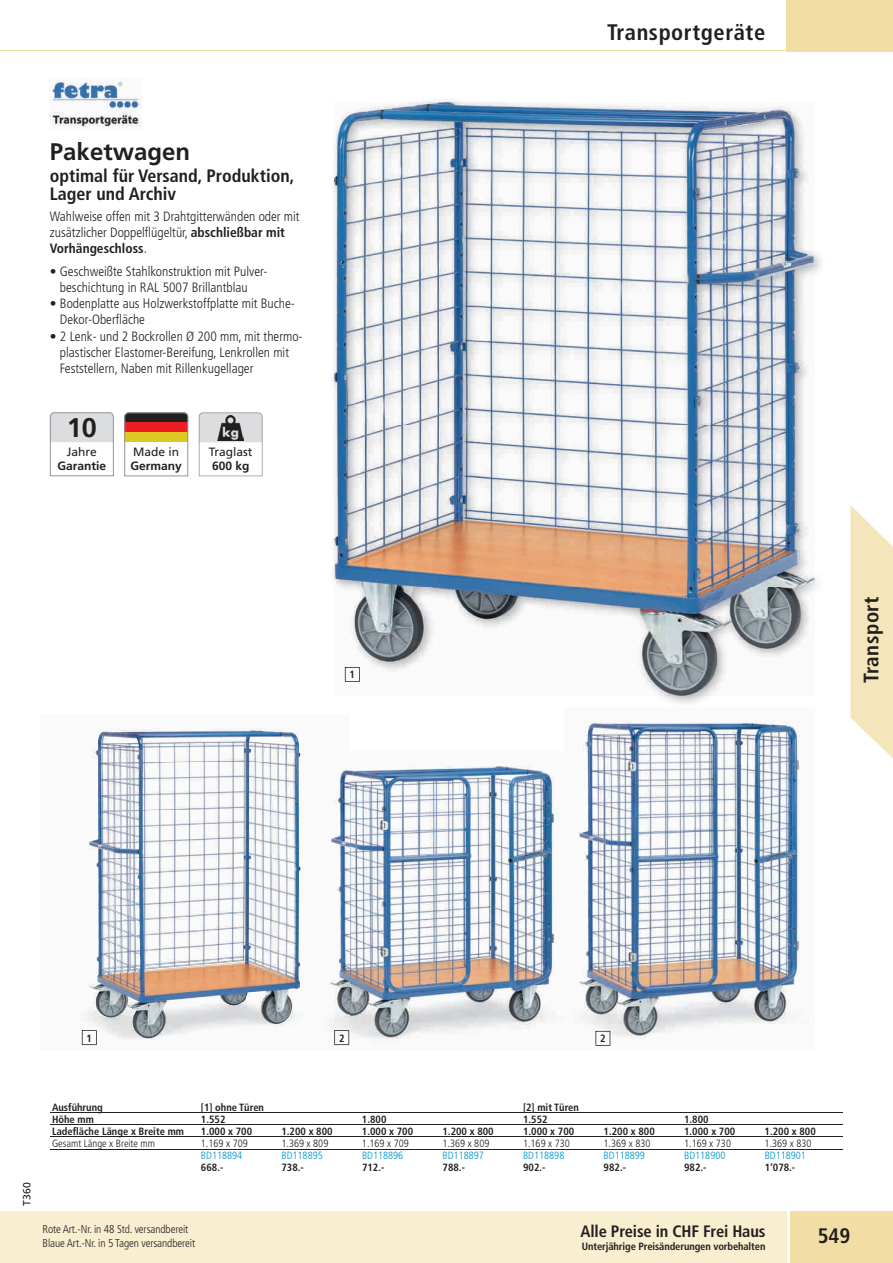
<style>
.page{position:relative;width:893px;height:1263px;background:#fff}
.page>*{position:absolute;margin:0;border:0;box-sizing:border-box;transform-origin:0 0}
.t1{font:700 27px "Frutiger LT";color:#231f20}
.t2{font:700 24px "Frutiger LT";color:#231f20}
.t3{font:700 condensed 22.5px "Frutiger LT";letter-spacing:.025em;color:#231f20}
.t4{font:700 condensed 21px "Frutiger LT";letter-spacing:.025em;color:#231f20}
.t5{font:700 condensed 18px/18px "Frutiger LT";color:#231f20}
.t6{font:700 condensed 16.5px "Frutiger LT";letter-spacing:-.01em;color:#231f20}
.t7{font:300 condensed 13.5px/16.2px "Frutiger LT";color:#231f20}
.t8{font:700 12px "Frutiger LT";color:#231f20}
.t9{font:12px "Frutiger LT";color:#231f20}
.t10{font:300 condensed 11.25px/13.5px "Frutiger LT";letter-spacing:-.01em;color:#231f20}
.t11{font:700 condensed 10.5px "Frutiger LT";color:#231f20}
.t12{font:300 condensed 10.5px "Frutiger LT";color:#231f20}
.t13{font:300 condensed 10.5px "Frutiger LT";color:#0092c8}
.t14{font:10.5px "Frutiger LT";color:#231f20}
.s1{font-weight:700}
</style>
<div class="page">
<img style="left:296px;top:762px;width:260px;height:284px">
<img style="left:334px;top:102px;width:480px;height:593px">
<img style="left:99px;top:728px;width:202px;height:34px">
<img style="left:81px;top:762px;width:215px;height:284px">
<img style="left:89px;top:731px;width:161px;height:307px">
<img style="left:578px;top:721px;width:222px;height:325px">
<img style="left:50px;top:80px;width:91px;height:47px">
<svg style="left:124px;top:412px;width:64px;height:64px"></svg>
<svg style="left:82px;top:1030px;width:15px;height:15px"></svg>
<svg style="left:595px;top:1031px;width:15px;height:15px"></svg>
<svg style="left:334px;top:1030px;width:15px;height:15px"></svg>
<svg style="left:345px;top:667px;width:15px;height:15px"></svg>
<svg style="left:50px;top:412px;width:64px;height:64px"></svg>
<svg style="left:199px;top:412px;width:64px;height:64px"></svg>
<img style="left:218px;top:415px;width:25px;height:26px">
<hr style="left:50px;top:1112px;width:149px;height:1px;background:#231f20">
<hr style="left:199px;top:1112px;width:80px;height:1px;background:#231f20">
<hr style="left:279px;top:1112px;width:81px;height:1px;background:#231f20">
<hr style="left:360px;top:1112px;width:80px;height:1px;background:#231f20">
<hr style="left:440px;top:1112px;width:81px;height:1px;background:#231f20">
<hr style="left:521px;top:1112px;width:80px;height:1px;background:#231f20">
<hr style="left:601px;top:1112px;width:81px;height:1px;background:#231f20">
<hr style="left:682px;top:1112px;width:80px;height:1px;background:#231f20">
<hr style="left:762px;top:1112px;width:81px;height:1px;background:#231f20">
<hr style="left:50px;top:1124px;width:149px;height:1px;background:#231f20">
<hr style="left:199px;top:1124px;width:80px;height:1px;background:#231f20">
<hr style="left:279px;top:1124px;width:81px;height:1px;background:#231f20">
<hr style="left:360px;top:1124px;width:80px;height:1px;background:#231f20">
<hr style="left:440px;top:1124px;width:81px;height:1px;background:#231f20">
<hr style="left:521px;top:1124px;width:80px;height:1px;background:#231f20">
<hr style="left:601px;top:1124px;width:81px;height:1px;background:#231f20">
<hr style="left:682px;top:1124px;width:80px;height:1px;background:#231f20">
<hr style="left:762px;top:1124px;width:81px;height:1px;background:#231f20">
<hr style="left:50px;top:1137px;width:149px;height:1px;background:#231f20">
<hr style="left:199px;top:1137px;width:80px;height:1px;background:#231f20">
<hr style="left:279px;top:1137px;width:81px;height:1px;background:#231f20">
<hr style="left:360px;top:1137px;width:80px;height:1px;background:#231f20">
<hr style="left:440px;top:1137px;width:81px;height:1px;background:#231f20">
<hr style="left:521px;top:1137px;width:80px;height:1px;background:#231f20">
<hr style="left:601px;top:1137px;width:81px;height:1px;background:#231f20">
<hr style="left:682px;top:1137px;width:80px;height:1px;background:#231f20">
<hr style="left:762px;top:1137px;width:81px;height:1px;background:#231f20">
<hr style="left:50px;top:1149px;width:149px;height:1px;background:#231f20">
<hr style="left:199px;top:1149px;width:80px;height:1px;background:#231f20">
<hr style="left:279px;top:1149px;width:81px;height:1px;background:#231f20">
<hr style="left:360px;top:1149px;width:80px;height:1px;background:#231f20">
<hr style="left:440px;top:1149px;width:81px;height:1px;background:#231f20">
<hr style="left:521px;top:1149px;width:80px;height:1px;background:#231f20">
<hr style="left:601px;top:1149px;width:81px;height:1px;background:#231f20">
<hr style="left:682px;top:1149px;width:80px;height:1px;background:#231f20">
<hr style="left:762px;top:1149px;width:81px;height:1px;background:#231f20">
<div style="left:0;top:1212px;width:787px;height:51px;background:#f8eed0"></div>
<div style="left:791px;top:1212px;width:102px;height:51px;background:#f2dea5"></div>
<svg style="left:850px;top:505px;width:43px;height:253px"></svg>
<div style="left:787px;top:0;width:106px;height:51px;background:#f2dea5"></div>
<hr style="left:0;top:50px;width:787px;height:1px;background:#f2dea5">
<h2 class="t2" style="left:50px;top:138px;width:142px">Paketwagen</h2>
<h3 class="t5" style="left:50px;top:167px;width:246px">optimal für Versand, Produktion,<br>Lager und Archiv</h3>
<p class="t7" style="left:50px;top:208px;width:251px">Wahlweise offen mit 3 Drahtgitterwänden oder mit zusätzlicher Doppelflügeltür, <span class="s1">abschließbar mit<br>Vorhängeschloss</span>.</p>
<p class="t7" style="left:60px;top:263px;width:209px;text-indent:-10px">• Geschweißte Stahlkonstruktion mit Pulver&shy;beschichtung in RAL 5007 Brillantblau</p>
<p class="t7" style="left:60px;top:296px;width:236px;text-indent:-10px">• Bodenplatte aus Holzwerkstoffplatte mit Buche-<br>Dekor-Oberfläche</p>
<p class="t7" style="left:60px;top:328px;width:244px;text-indent:-10px">• 2 Lenk- und 2 Bockrollen Ø 200 mm, mit thermo&shy;plastischer Elastomer-Bereifung, Lenkrollen mit<br>Feststellern, Naben mit Rillenkugellager</p>
<h1 class="t1" style="left:67px;top:412px;width:32px">10</h1>
<p class="t9" style="left:67px;top:445px;width:32px">Jahre</p>
<p class="t8" style="left:58px;top:459px;width:50px">Garantie</p>
<p class="t9" style="left:133px;top:445px;width:48px">Made in</p>
<p class="t8" style="left:131px;top:459px;width:53px">Germany</p>
<p class="t9" style="left:209px;top:445px;width:45px">Traglast</p>
<p class="t8" style="left:212px;top:459px;width:39px">600 kg</p>
<p class="t11" style="left:350px;top:668px;width:7px">1</p>
<h3 class="t3" style="left:607px;top:19px;width:160px">Transportgeräte</h3>
<h3 class="t4" style="left:859px;top:683px;width:88px;rotate:-90deg">Transport</h3>
<p class="t11" style="left:87px;top:1032px;width:7px">1</p>
<p class="t11" style="left:339px;top:1032px;width:7px">2</p>
<p class="t11" style="left:600px;top:1032px;width:7px">2</p>
<p class="t14" style="left:21px;top:1205px;width:25px;rotate:-90deg">T360</p>
<p class="t11" style="left:52px;top:1101px;width:52px">Ausführung</p>
<p class="t11" style="left:201px;top:1101px;width:65px">[1] ohne Türen</p>
<p class="t11" style="left:523px;top:1101px;width:57px">[2] mit Türen</p>
<p class="t11" style="left:52px;top:1113px;width:43px">Höhe mm</p>
<p class="t11" style="left:201px;top:1113px;width:26px">1.552</p>
<p class="t11" style="left:362px;top:1113px;width:26px">1.800</p>
<p class="t11" style="left:523px;top:1113px;width:26px">1.552</p>
<p class="t11" style="left:684px;top:1113px;width:26px">1.800</p>
<p class="t11" style="left:52px;top:1125px;width:133px">Ladefläche Länge x Breite mm</p>
<p class="t11" style="left:201px;top:1125px;width:53px">1.000 x 700</p>
<p class="t11" style="left:281px;top:1125px;width:53px">1.200 x 800</p>
<p class="t11" style="left:362px;top:1125px;width:53px">1.000 x 700</p>
<p class="t11" style="left:442px;top:1125px;width:53px">1.200 x 800</p>
<p class="t11" style="left:523px;top:1125px;width:53px">1.000 x 700</p>
<p class="t11" style="left:604px;top:1125px;width:53px">1.200 x 800</p>
<p class="t11" style="left:684px;top:1125px;width:53px">1.000 x 700</p>
<p class="t11" style="left:765px;top:1125px;width:53px">1.200 x 800</p>
<p class="t12" style="left:52px;top:1137px;width:104px">Gesamt Länge x Breite mm</p>
<p class="t12" style="left:201px;top:1137px;width:48px">1.169 x 709</p>
<p class="t12" style="left:281px;top:1137px;width:48px">1.369 x 809</p>
<p class="t12" style="left:362px;top:1137px;width:48px">1.169 x 709</p>
<p class="t12" style="left:442px;top:1137px;width:48px">1.369 x 809</p>
<p class="t12" style="left:523px;top:1137px;width:48px">1.169 x 730</p>
<p class="t12" style="left:604px;top:1137px;width:48px">1.369 x 830</p>
<p class="t12" style="left:684px;top:1137px;width:48px">1.169 x 730</p>
<p class="t12" style="left:765px;top:1137px;width:48px">1.369 x 830</p>
<p class="t13" style="left:201px;top:1149px;width:43px">BD118894</p>
<p class="t13" style="left:281px;top:1149px;width:43px">BD118895</p>
<p class="t13" style="left:362px;top:1149px;width:43px">BD118896</p>
<p class="t13" style="left:442px;top:1149px;width:43px">BD118897</p>
<p class="t13" style="left:523px;top:1149px;width:43px">BD118898</p>
<p class="t13" style="left:604px;top:1149px;width:43px">BD118899</p>
<p class="t13" style="left:684px;top:1149px;width:43px">BD118900</p>
<p class="t13" style="left:765px;top:1149px;width:43px">BD118901</p>
<p class="t11" style="left:201px;top:1161px;width:24px">668.-</p>
<p class="t11" style="left:281px;top:1161px;width:24px">738.-</p>
<p class="t11" style="left:362px;top:1161px;width:24px">712.-</p>
<p class="t11" style="left:443px;top:1161px;width:24px">788.-</p>
<p class="t11" style="left:523px;top:1161px;width:24px">902.-</p>
<p class="t11" style="left:604px;top:1161px;width:24px">982.-</p>
<p class="t11" style="left:684px;top:1161px;width:24px">982.-</p>
<p class="t11" style="left:765px;top:1161px;width:32px">1‘078.-</p>
<p class="t10" style="left:43px;top:1223px;width:154px">Rote Art.-Nr. in 48 Std. versandbereit<br>Blaue Art.-Nr. in 5 Tagen versandbereit</p>
<p class="t6" style="left:581px;top:1221px;width:186px">Alle Preise in CHF Frei Haus</p>
<p class="t11" style="left:582px;top:1240px;width:185px">Unterjährige Preisänderungen vorbehalten</p>
<h3 class="t4" style="left:818px;top:1223px;width:34px">549</h3>
</div>
